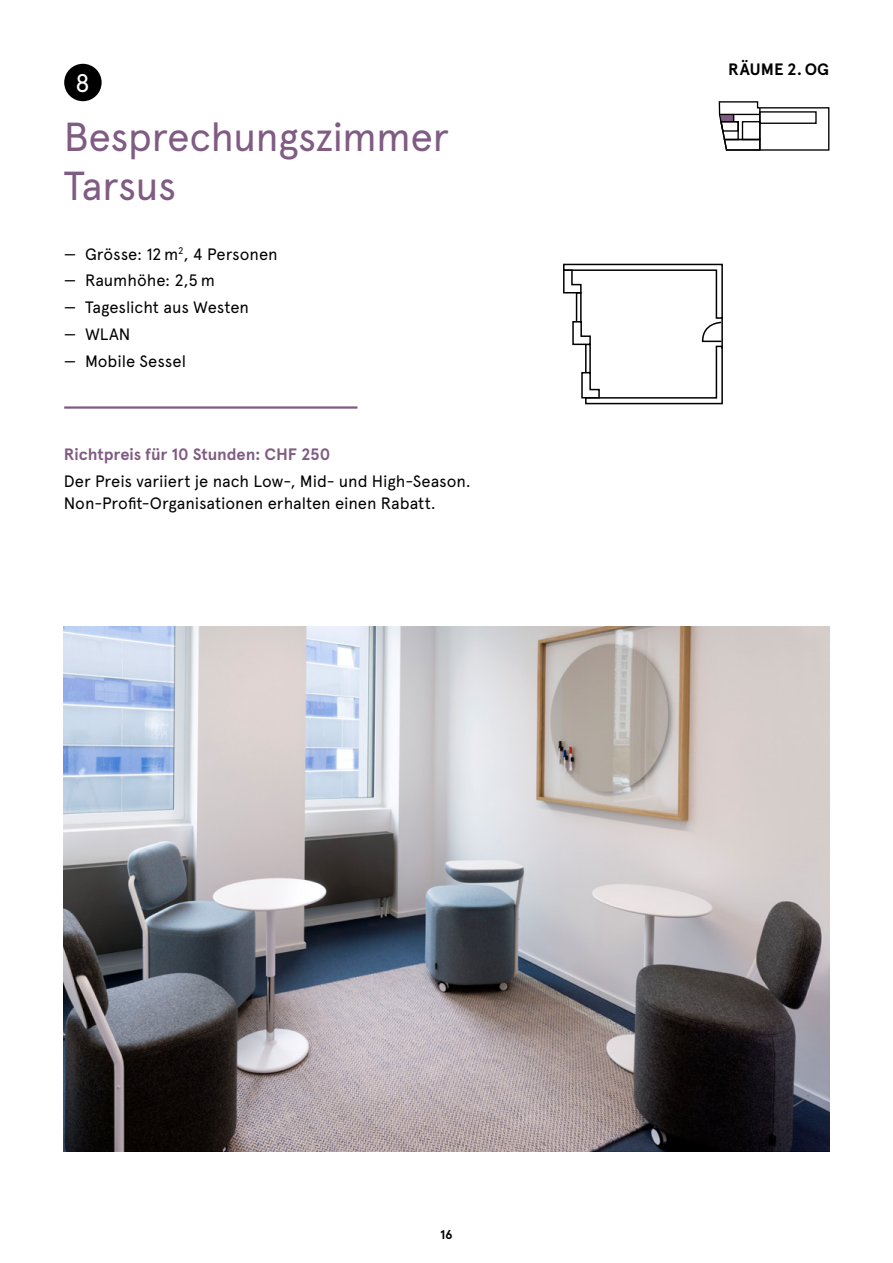
<style>
.page{position:relative;width:893px;height:1263px;background:#fff}
.page>*{position:absolute;margin:0;border:0;box-sizing:border-box;transform-origin:0 0}
.t1{font:40.5px/48.6px "Apercu";letter-spacing:-.025em;color:#805b83}
.t2{font:25.5px "Apercu";color:#fff}
.t3{font:16.5px/22.5px "Apercu";letter-spacing:-.005em;color:#000}
.t4{font:700 16.5px "Apercu";letter-spacing:-.005em;color:#805b83}
.t5{font:700 16.5px "Apercu";letter-spacing:.01em;color:#000}
.t6{font:700 12.75px "Apercu";color:#000}
</style>
<div class="page">
<img style="left:64px;top:627px;width:765px;height:525px">
<svg style="left:718px;top:101px;width:112px;height:50px"></svg>
<hr style="left:64px;top:406px;width:293px;height:3px;background:#805b83">
<svg style="left:563px;top:263px;width:160px;height:142px"></svg>
<hr style="left:721px;top:317px;width:2px;height:32px;background:#000">
<div style="left:64px;top:64px;width:38px;height:37px;background:#000;border-radius:50%"></div>
<h2 class="t2" style="left:75px;top:67px;width:16px">8</h2>
<h1 class="t1" style="left:64px;top:112px;width:387px">Besprechungszimmer<br>Tarsus</h1>
<p class="t3" style="left:64px;top:243px;width:216px">— Grösse: 12 m<sup>2</sup>, 4 Personen</p>
<p class="t3" style="left:64px;top:269px;width:153px">— Raumhöhe: 2,5 m</p>
<p class="t3" style="left:64px;top:296px;width:187px">— Tageslicht aus Westen</p>
<p class="t3" style="left:64px;top:323px;width:68px">— WLAN</p>
<p class="t3" style="left:64px;top:350px;width:124px">— Mobile Sessel</p>
<p class="t4" style="left:64px;top:444px;width:268px">Richtpreis für 10 Stunden: CHF 250</p>
<p class="t3" style="left:64px;top:469px;width:409px">Der Preis variiert je nach Low-, Mid- und High-Season.<br>Non-Profit-Organisationen erhalten einen Rabatt.</p>
<p class="t5" style="left:728px;top:60px;width:103px">RÄUME 2. OG</p>
<p class="t6" style="left:440px;top:1226px;width:14px">16</p>
</div>
